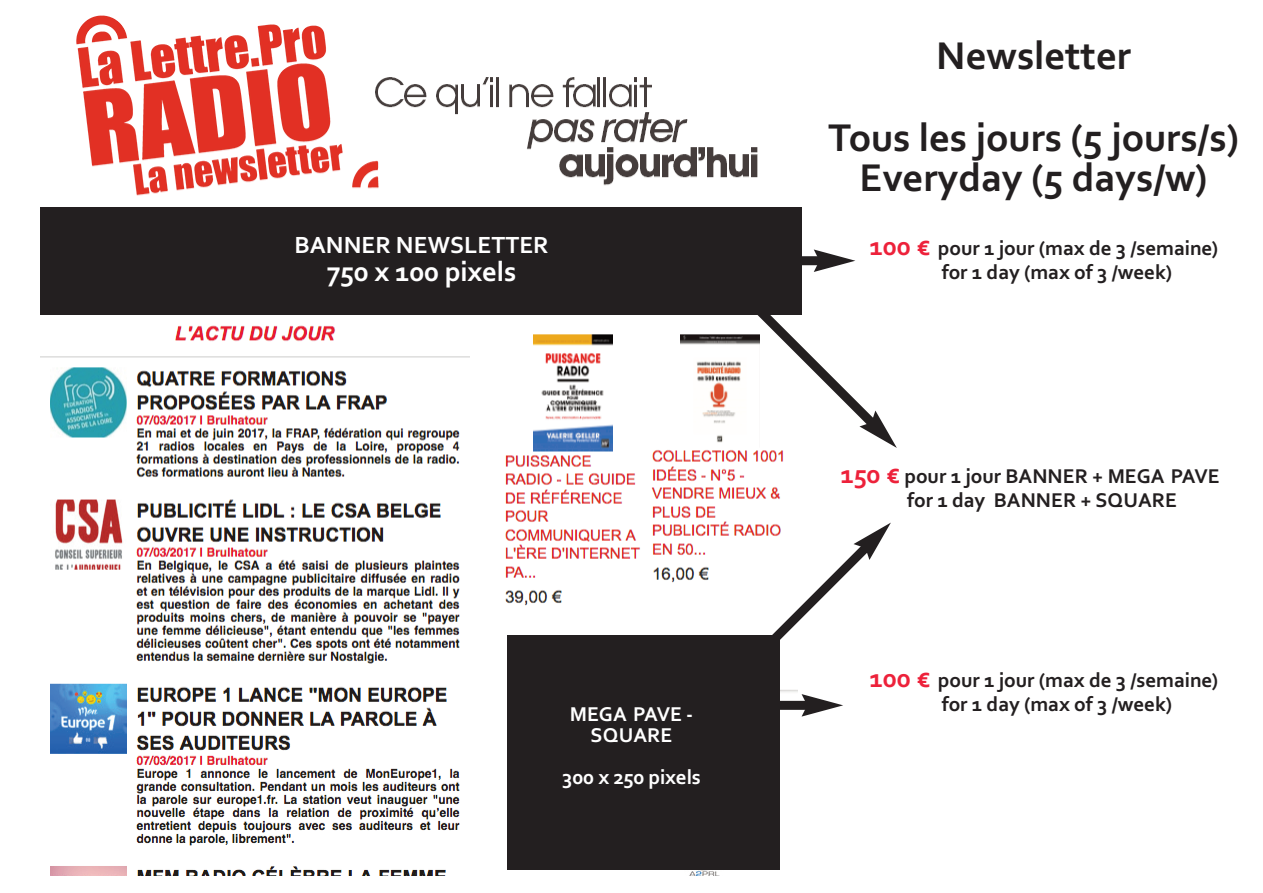
<style>
.page{position:relative;width:1263px;height:893px;background:#fff}
.page>*{position:absolute;margin:0;border:0;box-sizing:border-box;transform-origin:0 0}
.t1{font:700 40.5px/81.2px "Corbel";color:#231f20;text-align:center}
.t2{font:700 28.65px "Corbel";color:#fff}
.t3{font:700 24.6px "Corbel";color:#fff}
.t4{font:700 21px/24.3px "Corbel";color:#231f20}
.t5{font:700 21px/21px "Corbel";color:#fff;text-align:center}
.s1{font-size:27px;color:#ed213a}
</style>
<div class="page">
<img style="left:40px;top:15px;width:774px;height:861px">
<div style="left:40px;top:207px;width:762px;height:108px;background:#231f20"></div>
<div style="left:757px;top:256px;width:65px;height:9px;background:#231f20"></div>
<svg style="left:814px;top:249px;width:41px;height:23px"></svg>
<div style="left:507px;top:635px;width:272px;height:235px;background:#231f20"></div>
<div style="left:769px;top:701px;width:40px;height:9px;background:#231f20"></div>
<svg style="left:801px;top:694px;width:42px;height:23px"></svg>
<svg style="left:740px;top:291px;width:157px;height:157px"></svg>
<svg style="left:740px;top:523px;width:151px;height:150px"></svg>
<p class="t3" style="left:294px;top:230px;width:256px">BANNER NEWSLETTER</p>
<h2 class="t2" style="left:327px;top:255px;width:191px">750 x 100 pixels</h2>
<p class="t5" style="left:570px;top:703px;width:125px">MEGA PAVE -<br>SQUARE</p>
<p class="t5" style="left:562px;top:766px;width:140px">300 x 250 pixels</p>
<h1 class="t1" style="left:828px;top:15px;width:413px">Newsletter<br>Tous les jours (5 jours/s)</h1>
<h1 class="t1" style="left:860px;top:137px;width:349px">Everyday (5 days/w)</h1>
<p class="t4" style="left:942px;top:236px;width:278px;text-indent:-72px"><span class="s1">100 €</span> pour 1 jour (max de 3 /semaine) for 1 day (max of 3 /week)</p>
<p class="t4" style="left:907px;top:463px;width:314px;text-indent:-67px"><span class="s1">150 €</span> pour 1 jour BANNER + MEGA PAVE for 1 day BANNER + SQUARE</p>
<p class="t4" style="left:942px;top:668px;width:278px;text-indent:-72px"><span class="s1">100 €</span> pour 1 jour (max de 3 /semaine) for 1 day (max of 3 /week)</p>
</div>
